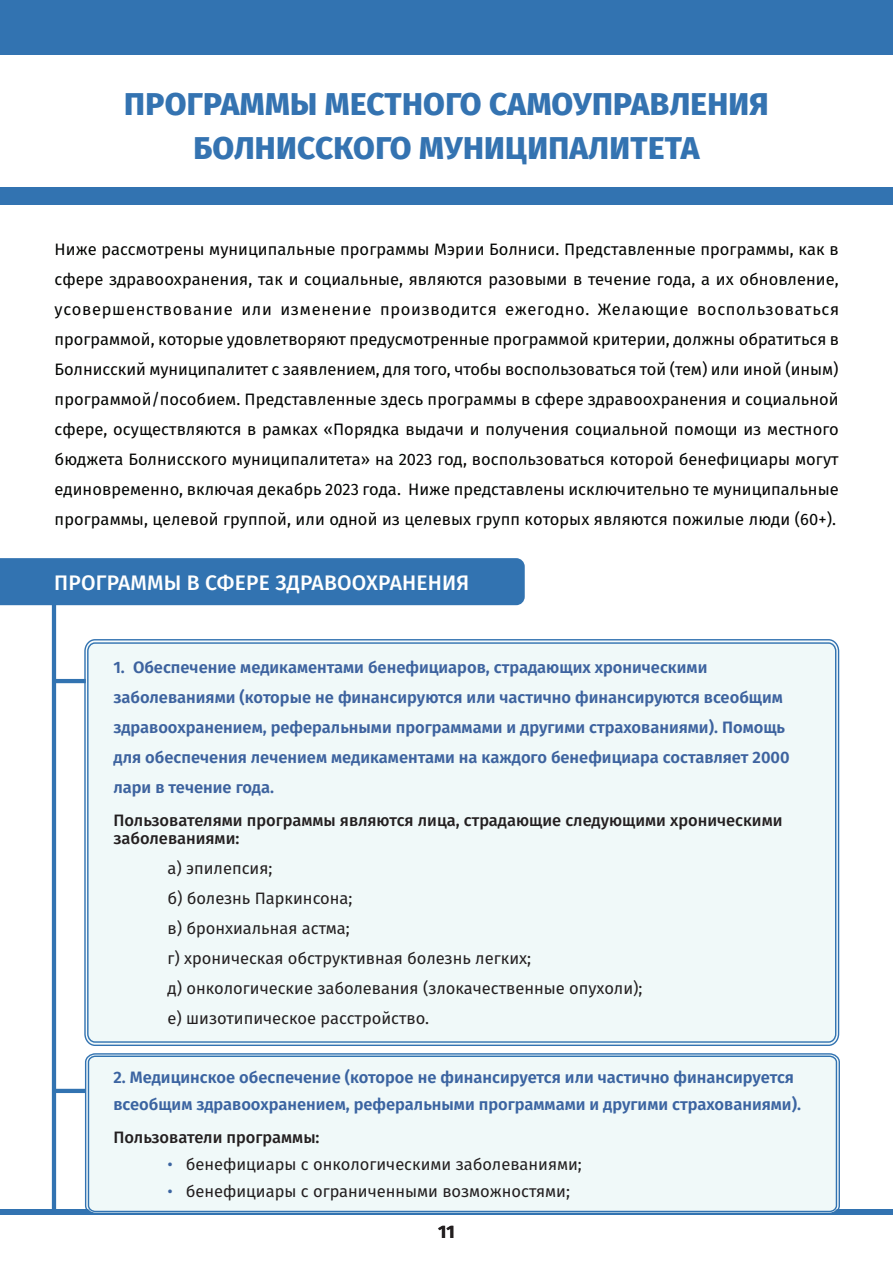
<style>
.page{position:relative;width:893px;height:1263px;background:#fff}
.page>*{position:absolute;margin:0;border:0;box-sizing:border-box;transform-origin:0 0}
.t1{font:800 31.5px/43.5px "Fira GO";letter-spacing:.01em;color:#3473b1;text-align:center}
.t2{font:500 21px "Fira GO";letter-spacing:.01em;color:#fff}
.t3{font:700 18px "Fira GO";color:#231f20}
.t4{font:16.5px/30px "Fira GO";letter-spacing:.005em;color:#040503;text-align:justify}
.t5{font:600 16.5px/30px "Fira GO";color:#3d639f}
.t6{font:16.5px "Fira GO";color:#231f20}
.t7{font:600 16.5px/27px "Fira GO";color:#3b64a1}
.t8{font:500 16.5px/18px "Fira GO";color:#231f20}
.s1{color:#3b64a0}
</style>
<div class="page">
<div style="left:0;top:187px;width:893px;height:17px;background:#3273b1"></div>
<div style="left:0;top:0;width:893px;height:54px;background:#3273b1"></div>
<div style="left:0;top:1209px;width:893px;height:5px;background:#3273b1"></div>
<div style="left:0;top:558px;width:525px;height:47px;background:#3273b1"></div>
<div style="left:84px;top:639px;width:756px;height:407px;background:#f0f9f9"></div>
<div style="left:84px;top:1053px;width:757px;height:162px;background:#f0f9f9"></div>
<hr style="left:52px;top:600px;width:4px;height:612px;background:#3273b1">
<hr style="left:54px;top:1089px;width:32px;height:4px;background:#3273b1">
<hr style="left:54px;top:679px;width:32px;height:4px;background:#3273b1">
<p class="t1" style="left:124px;top:82px;width:646px">ПРОГРАММЫ МЕСТНОГО САМОУПРАВЛЕНИЯ<br>БОЛНИССКОГО МУНИЦИПАЛИТЕТА</p>
<p class="t4" style="left:55px;top:234px;width:786px">Ниже рассмотрены муниципальные программы Мэрии Болниси. Представленные программы, как в сфере здравоохранения, так и социальные, являются разовыми в течение года, а их обновление, усовершенствование или изменение производится ежегодно. Желающие воспользоваться программой, которые удовлетворяют предусмотренные программой критерии, должны обратиться в Болнисский муниципалитет с заявлением, для того, чтобы воспользоваться той (тем) или иной (иным) программой/пособием. Представленные здесь программы в сфере здравоохранения и социальной сфере, осуществляются в рамках «Порядка выдачи и получения социальной помощи из местного бюджета Болнисского муниципалитета» на 2023 год, воспользоваться которой бенефициары могут единовременно, включая декабрь 2023 года. Ниже представлены исключительно те муниципальные программы, целевой группой, или одной из целевых групп которых являются пожилые люди (60+).</p>
<p class="t2" style="left:54px;top:570px;width:417px">ПРОГРАММЫ В СФЕРЕ ЗДРАВООХРАНЕНИЯ</p>
<p class="t5" style="left:113px;top:652px;width:678px">1. Обеспечение медикаментами бенефициаров, страдающих хроническими заболеваниями (которые не финансируются или частично финансируются всеобщим здравоохранением, реферальными программами и другими страхованиями). Помощь для обеспечения лечением медикаментами на каждого бенефициара составляет 2000 лари в течение года.</p>
<p class="t8" style="left:113px;top:811px;width:671px">Пользователями программы являются лица, страдающие следующими хроническими заболеваниями:</p>
<p class="t6" style="left:167px;top:858px;width:106px">а) эпилепсия;</p>
<p class="t6" style="left:167px;top:888px;width:187px">б) болезнь Паркинсона;</p>
<p class="t6" style="left:167px;top:918px;width:184px">в) бронхиальная астма;</p>
<p class="t6" style="left:167px;top:948px;width:365px">г) хроническая обструктивная болезнь легких;</p>
<p class="t6" style="left:167px;top:978px;width:476px">д) онкологические заболевания (злокачественные опухоли);</p>
<p class="t6" style="left:167px;top:1008px;width:263px">е) шизотипическое расстройство.</p>
<p class="t7" style="left:113px;top:1063px;width:689px">2. Медицинское обеспечение (которое не финансируется или частично финансируется всеобщим здравоохранением, реферальными программами и другими страхованиями).</p>
<p class="t8" style="left:113px;top:1128px;width:208px">Пользователи программы:</p>
<p class="t6" style="left:167px;top:1154px;width:416px"><span class="s1">•</span> бенефициары с онкологическими заболеваниями;</p>
<p class="t6" style="left:167px;top:1181px;width:404px"><span class="s1">•</span> бенефициары с ограниченными возможностями;</p>
<p class="t3" style="left:438px;top:1221px;width:18px">11</p>
</div>
